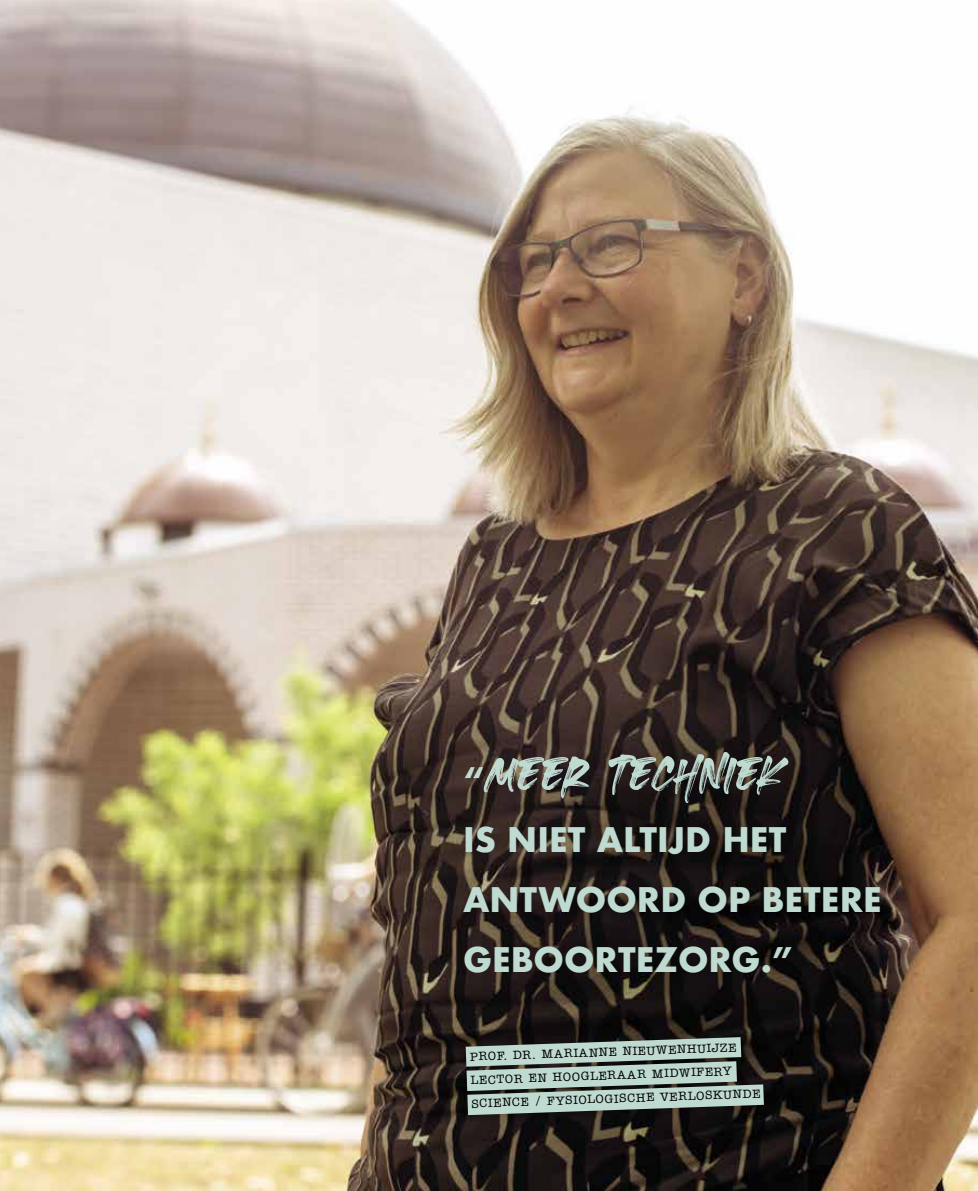
<style>
.page{position:relative;width:978px;height:1191px;background:#fff}
.page>*{position:absolute;margin:0;border:0;box-sizing:border-box;transform-origin:0 0}
.t1{font:72px "Heaters";color:#bfdad1}
.t2{font:700 33px/60px "Futura";color:#bfdad1}
.t3{font:500 12px/23.4px "American Typewriter";color:#000}
.s1{font-family:"Futura";font-weight:700;font-size:33px}
</style>
<div class="page">
<img style="left:0;top:0;width:978px;height:1191px">
<svg style="left:466px;top:1037px;width:298px;height:78px;background:#92a59d"></svg>
<h1 class="t1" style="left:463px;top:744px;width:321px"><span class="s1">“</span>MEER TECHNIEK</h1>
<h2 class="t2" style="left:463px;top:810px;width:420px">IS NIET ALTIJD HET<br>ANTWOORD OP BETERE<br>GEBOORTEZORG.”</h2>
<p class="t3" style="left:470px;top:1045px;width:290px;rotate:-2deg">PROF. DR. MARIANNE NIEUWENHUIJZE<br>LECTOR EN HOOGLERAAR MIDWIFERY<br>SCIENCE / FYSIOLOGISCHE VERLOSKUNDE</p>
</div>
